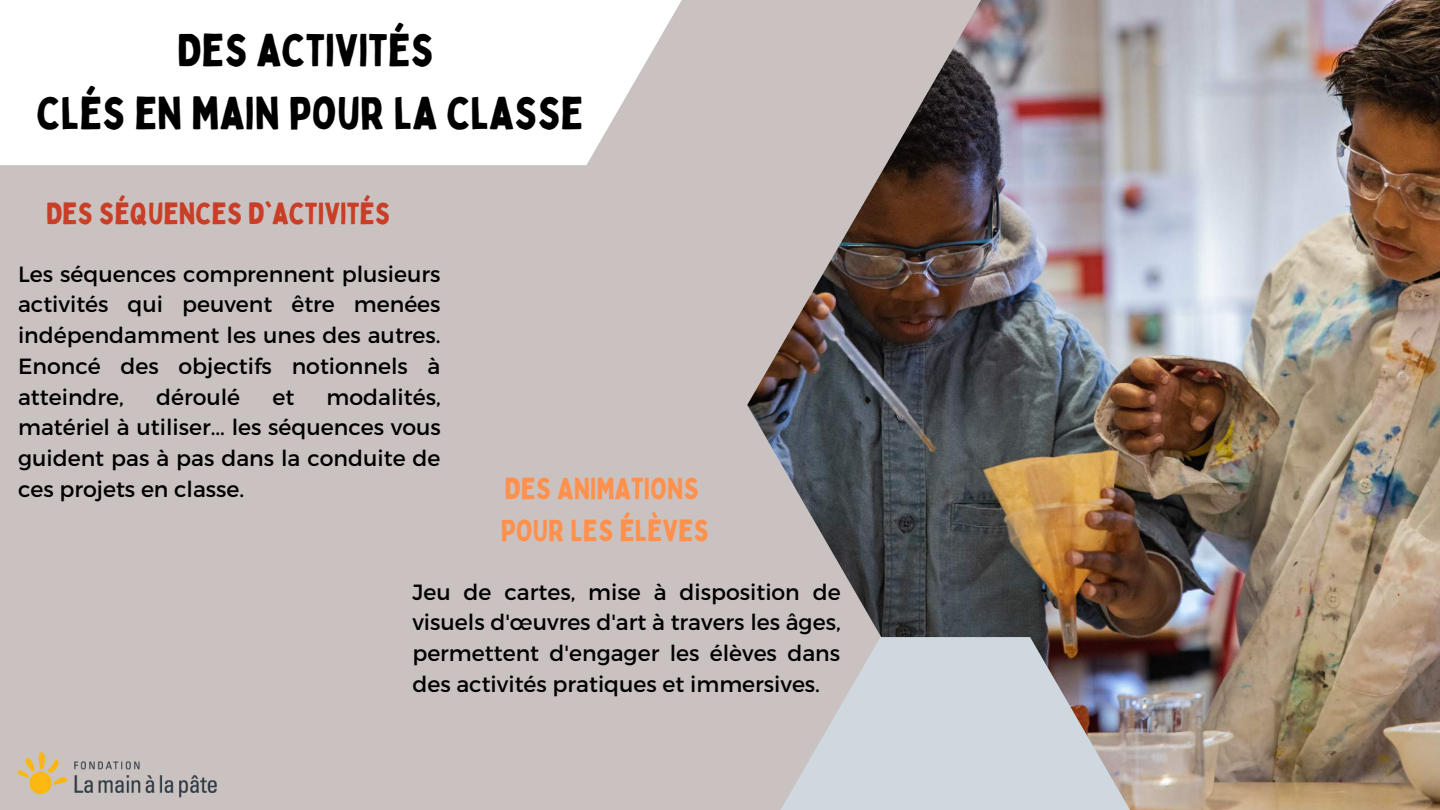
<style>
.page{position:relative;width:1440px;height:810px;background:#cac2c1}
.page>*{position:absolute;margin:0;border:0;box-sizing:border-box;transform-origin:0 0}
.t1{font:45px/63px "Bobby Jones";color:#000;text-align:center}
.t2{font:30px/42px "Bobby Jones";color:#ff914d}
.t3{font:30px "Bobby Jones";color:#c93e26}
.t4{font:22px/30.8px "Montserrat";color:#000;text-align:justify}
</style>
<div class="page">
<img style="left:747px;top:0;width:693px;height:810px">
<svg style="left:781px;top:637px;width:349px;height:173px;background:#c0c4c9"></svg>
<div style="left:0;top:0;width:682px;height:165px;background:#fff"></div>
<img style="left:17px;top:752px;width:200px;height:46px">
<h1 class="t1" style="left:37px;top:18px;width:548px">DES ACTIVITÉS<br>CLÉS EN MAIN POUR LA CLASSE</h1>
<h2 class="t3" style="left:46px;top:194px;width:346px">DES SÉQUENCES D'ACTIVITÉS</h2>
<p class="t4" style="left:18px;top:257px;width:424px">Les séquences comprennent plusieurs activités qui peuvent être menées indépendamment les unes des autres.<br>Enoncé des objectifs notionnels à atteindre,</p>
<p class="t4" style="left:18px;top:380px;width:424px;text-indent:308px">modalités, matériel à utiliser... les séquences vous guident pas à pas dans la conduite de ces projets en classe.</p>
<p class="t4" style="left:156px;top:380px;width:86px">déroulé</p>
<p class="t4" style="left:272px;top:380px;width:23px">et</p>
<h2 class="t2" style="left:501px;top:467px;width:210px">DES ANIMATIONS<br>POUR LES ÉLÈVES</h2>
<p class="t4" style="left:412px;top:575px;width:430px">Jeu de cartes, mise à disposition de visuels d'œuvres d'art à travers les âges, permettent d'engager les élèves dans des activités pratiques et immersives.</p>
</div>
